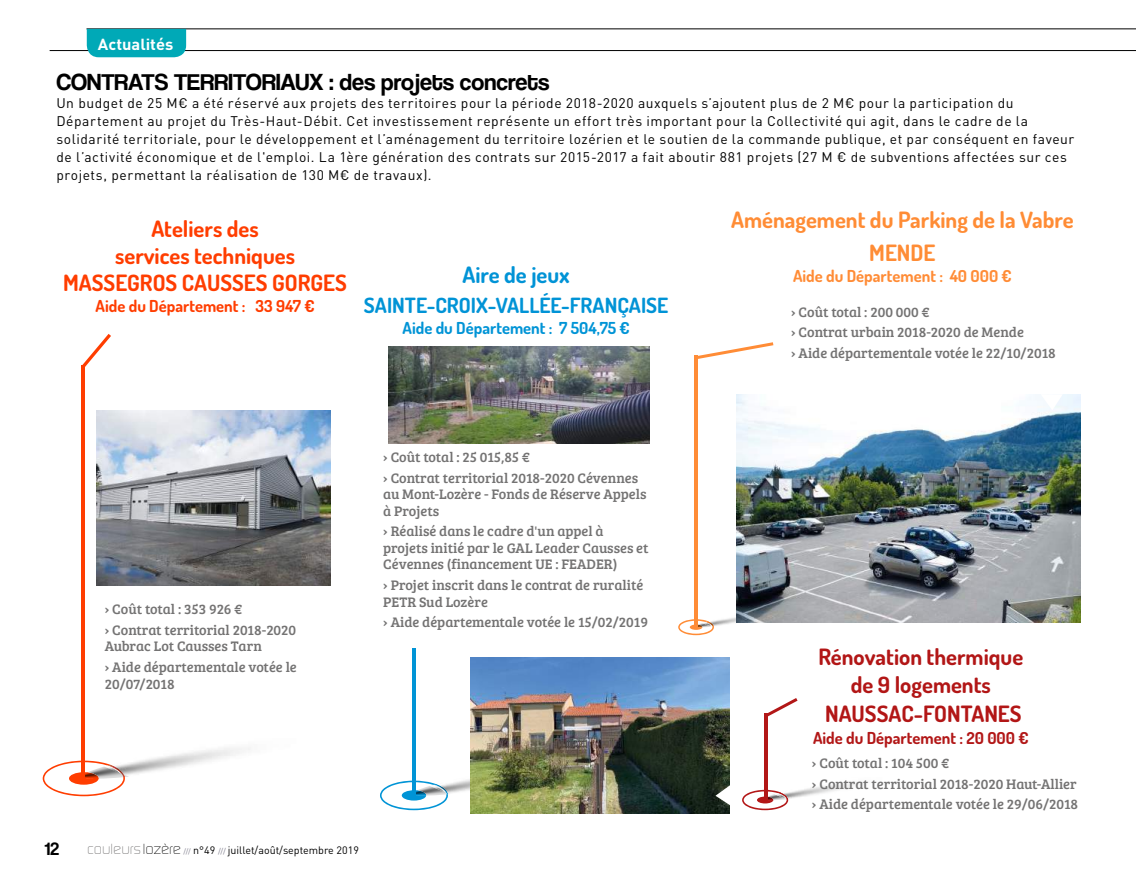
<style>
.page{position:relative;width:1136px;height:893px;background:#fff}
.page>*{position:absolute;margin:0;border:0;box-sizing:border-box;transform-origin:0 0}
.t1{font:24px "Coolvetica Rg";color:#000}
.t2{font:700 22.5px/27px "Dosis";color:#ff3d00;text-align:center}
.t3{font:700 22.5px/28.5px "Dosis";color:#b21616;text-align:center}
.t4{font:700 22.5px/33px "Dosis";color:#ff8c35;text-align:center}
.t5{font:700 22.5px "Dosis";color:#0093d6}
.t6{font:700 21px "Dosis";color:#0093d6}
.t7{font:18.3px "Coolvetica Rg";color:#000}
.t8{font:700 16.5px "Dosis";color:#0094d6}
.t9{font:700 16.5px "Dosis";color:#b21717}
.t10{font:700 16.5px "Dosis";color:#ff8c36}
.t11{font:700 16.5px "Dosis";color:#ff3d00}
.t12{font:700 15.9px "DINOT";color:#fff;scale:1.04 1}
.t13{font:14.25px/20.7px "Bree Serif";color:#747373}
.t14{font:13.8px/18px "DINOT";letter-spacing:.04em;color:#000}
.t15{font:10.65px "DINOT";color:#000}
.s1{font-family:"Digital Sans EF";font-weight:300;font-size:15.3px;color:#706f6f}
.s2{font-family:"Digital Sans EF";font-weight:300;font-size:15.3px}
.s3{font-size:7.35px;color:#82808f}
.s4{font-size:7.8px;color:#82808f}
</style>
<div class="page">
<hr style="left:50px;top:50px;width:1085px;height:1px;background:#000">
<hr style="left:86px;top:29px;width:1049px;height:1px;background:#000">
<svg style="left:380px;top:781px;width:68px;height:29px"></svg>
<img style="left:429px;top:779px;width:41px;height:14px">
<img style="left:417px;top:786px;width:33px;height:10px">
<img style="left:415px;top:790px;width:11px;height:6px">
<img style="left:433px;top:784px;width:15px;height:10px">
<hr style="left:412px;top:649px;width:3px;height:147px;background:#0094d6">
<svg style="left:742px;top:790px;width:46px;height:20px"></svg>
<img style="left:774px;top:783px;width:83px;height:16px">
<hr style="left:764px;top:713px;width:3px;height:88px;background:#b21717">
<img style="left:714px;top:617px;width:102px;height:9px">
<svg style="left:678px;top:619px;width:36px;height:16px"></svg>
<hr style="left:695px;top:356px;width:3px;height:272px;background:#ff8c36">
<svg style="left:694px;top:342px;width:80px;height:19px"></svg>
<svg style="left:43px;top:761px;width:82px;height:35px"></svg>
<img style="left:87px;top:766px;width:42px;height:13px">
<img style="left:85px;top:772px;width:14px;height:7px">
<img style="left:108px;top:765px;width:17px;height:12px">
<hr style="left:82px;top:365px;width:3px;height:414px;background:#ff3d00">
<div style="left:87px;top:29px;width:99px;height:28px;background:#00a9b7"></div>
<img style="left:736px;top:395px;width:344px;height:227px">
<img style="left:470px;top:657px;width:259px;height:157px">
<svg style="left:767px;top:698px;width:30px;height:19px"></svg>
<svg style="left:82px;top:334px;width:29px;height:33px"></svg>
<svg style="left:715px;top:784px;width:15px;height:22px"></svg>
<svg style="left:1040px;top:394px;width:22px;height:16px"></svg>
<img style="left:388px;top:347px;width:261px;height:96px">
<img style="left:97px;top:410px;width:233px;height:176px">
<p class="t12" style="left:98px;top:34px;width:74px">Actualités</p>
<h1 class="t1" style="left:56px;top:68px;width:494px">CONTRATS TERRITORIAUX : des projets concrets</h1>
<p class="t14" style="left:56px;top:94px;width:1019px">Un budget de 25 M€ a été réservé aux projets des territoires pour la période 2018-2020 auxquels s’ajoutent plus de 2 M€ pour la participation du Département au projet du Très-Haut-Débit. Cet investissement représente un effort très important pour la Collectivité qui agit, dans le cadre de la solidarité territoriale, pour le développement et l’aménagement du territoire lozérien et le soutien de la commande publique, et par conséquent en faveur de l’activité économique et de l'emploi. La 1ère génération des contrats sur 2015-2017 a fait aboutir 881 projets (27 M € de subventions affectées sur ces projets, permettant la réalisation de 130 M€ de travaux).</p>
<h2 class="t2" style="left:63px;top:215px;width:285px">Ateliers des<br>services techniques<br>MASSEGROS CAUSSES GORGES</h2>
<p class="t11" style="left:96px;top:295px;width:220px">Aide du Département : 33 947 €</p>
<h2 class="t5" style="left:462px;top:260px;width:109px">Aire de jeux</h2>
<h3 class="t6" style="left:364px;top:292px;width:306px">SAINTE-CROIX-VALLÉE-FRANÇAISE</h3>
<p class="t8" style="left:402px;top:318px;width:229px">Aide du Département : 7 504,75 €</p>
<p class="t13" style="left:105px;top:598px;width:193px">› Coût total : 353 926 €<br>› Contrat territorial 2018-2020</p>
<p class="t13" style="left:105px;top:635px;width:193px">Aubrac Lot Causses Tarn<br>› Aide départementale votée le</p>
<p class="t13" style="left:105px;top:672px;width:71px">20/07/2018</p>
<p class="t13" style="left:383px;top:446px;width:256px">› Coût total : 25 015,85 €<br>› Contrat territorial 2018-2020 Cévennes</p>
<p class="t13" style="left:383px;top:485px;width:265px;line-height:16.5px">au Mont-Lozère - Fonds de Réserve Appels à Projets</p>
<p class="t13" style="left:383px;top:522px;width:267px;line-height:16.5px">› Réalisé dans le cadre d'un appel à projets initié par le GAL Leader Causses et<br>Cévennes (financement UE : FEADER)</p>
<p class="t13" style="left:383px;top:576px;width:261px;line-height:16.5px">› Projet inscrit dans le contrat de ruralité<br>PETR Sud Lozère</p>
<p class="t13" style="left:383px;top:611px;width:266px">› Aide départementale votée le 15/02/2019</p>
<p class="t7" style="left:45px;top:838px;width:16px">12</p>
<p class="t15" style="left:87px;top:844px;width:273px"><span class="s1">couleurs</span> <span class="s2">lozère</span> <span class="s3">///</span> n°49 <span class="s4">///</span> juillet/août/septembre 2019</p>
<h2 class="t4" style="left:731px;top:203px;width:344px">Aménagement du Parking de la Vabre<br>MENDE</h2>
<p class="t10" style="left:793px;top:266px;width:220px">Aide du Département : 40 000 €</p>
<p class="t13" style="left:791px;top:301px;width:266px">› Coût total : 200 000 €<br>› Contrat urbain 2018-2020 de Mende<br>› Aide départementale votée le 22/10/2018</p>
<h2 class="t3" style="left:818px;top:642px;width:206px">Rénovation thermique de 9 logements<br>NAUSSAC-FONTANES</h2>
<p class="t9" style="left:813px;top:728px;width:217px">Aide du Département : 20 000 €</p>
<p class="t13" style="left:811px;top:752px;width:268px">› Coût total : 104 500 €<br>› Contrat territorial 2018-2020 Haut-Allier › Aide départementale votée le 29/06/2018</p>
</div>
